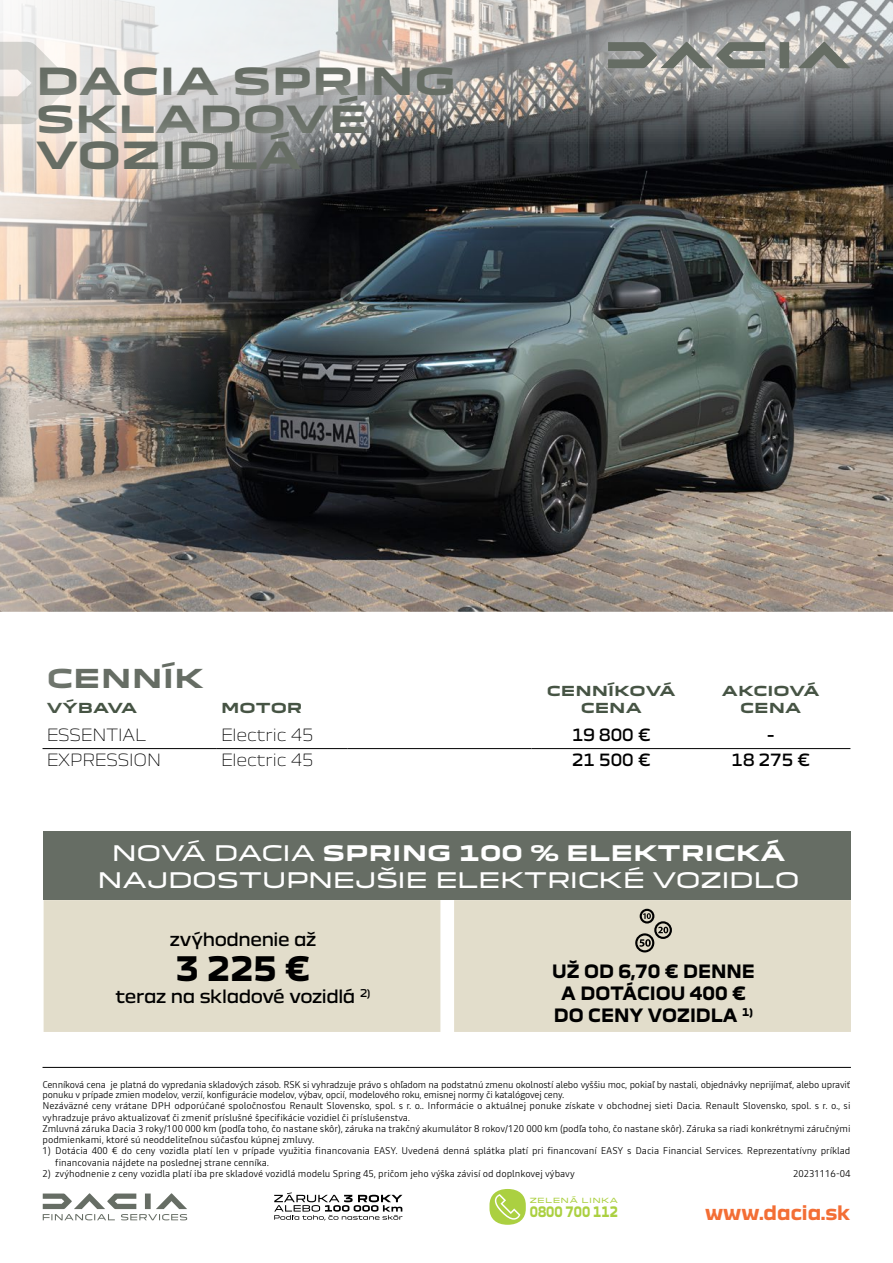
<style>
.page{position:relative;width:893px;height:1263px;background:#fff}
.page>*{position:absolute;margin:0;border:0;box-sizing:border-box;transform-origin:0 0}
.t1{font:700 36.6px/37px "Dacia Block Extended";color:#666d64}
.t2{font:700 33px "Dacia Block";color:#000}
.t3{font:700 25.5px "Dacia Block Extended";color:#666d64}
.t4{font:21px "Dacia Block Extended";letter-spacing:-.05em;color:#fff}
.t5{font:700 21px "Dacia Block Extended";color:#fff}
.t6{font:700 19.5px "Dacia Block";color:#f36e35}
.t7{font:700 18px/21.6px "Dacia Block";color:#000;text-align:center}
.t8{font:18px "Dacia Block";letter-spacing:-.025em;color:#000}
.t9{font:300 16.5px "Dacia Block";color:#000}
.t10{font:16.5px "Dacia Block";color:#000}
.t11{font:700 14.1px "Dacia Block";color:#abd041;scale:.83 1}
.t12{font:700 13.5px/16.2px "Dacia Block Extended";color:#465444;text-align:center}
.t13{font:300 9.75px/11.1px "Read";color:#000}
.t14{font:6.9px "Dacia Block Extended";letter-spacing:.055em;color:#abd041}
.s1{font-weight:700}
</style>
<div class="page">
<hr style="left:347px;top:748px;width:184px;height:1px;background:#000">
<hr style="left:531px;top:748px;width:160px;height:1px;background:#000">
<hr style="left:691px;top:748px;width:159px;height:1px;background:#000">
<hr style="left:43px;top:1067px;width:808px;height:1px;background:#000">
<svg style="left:43px;top:1193px;width:144px;height:27px"></svg>
<svg style="left:489px;top:1189px;width:37px;height:36px"></svg>
<svg style="left:274px;top:1192px;width:128px;height:28px"></svg>
<img style="left:492px;top:0;width:401px;height:612px">
<svg style="left:0;top:0;width:492px;height:888px"></svg>
<svg style="left:574px;top:7px;width:306px;height:96px;background:#969797"></svg>
<svg style="left:608px;top:42px;width:242px;height:26px;background:#91948e"></svg>
<svg style="left:0;top:42px;width:5px;height:82px"></svg>
<svg style="left:5px;top:31px;width:482px;height:100px"></svg>
<svg style="left:5px;top:62px;width:393px;height:106px"></svg>
<svg style="left:6px;top:99px;width:326px;height:105px;background:#b8b3ae"></svg>
<div style="left:44px;top:831px;width:807px;height:69px;background:#666d64"></div>
<div style="left:44px;top:900px;width:807px;height:132px;background:#e2ddcb"></div>
<svg style="left:635px;top:909px;width:37px;height:43px;background:#a8a496"></svg>
<h1 class="t1" style="left:36px;top:64px;width:422px">DACIA SPRING<br>SKLADOVÉ<br>VOZIDLÁ</h1>
<h3 class="t3" style="left:47px;top:664px;width:159px">CENNÍK</h3>
<h3 class="t12" style="left:547px;top:683px;width:130px">CENNÍKOVÁ<br>CENA</h3>
<h3 class="t12" style="left:722px;top:683px;width:99px">AKCIOVÁ</h3>
<h3 class="t12" style="left:47px;top:700px;width:92px">VÝBAVA</h3>
<h3 class="t12" style="left:221px;top:700px;width:83px">MOTOR</h3>
<h3 class="t12" style="left:740px;top:700px;width:63px">CENA</h3>
<h3 class="t9" style="left:47px;top:722px;width:101px">ESSENTIAL</h3>
<h3 class="t9" style="left:221px;top:722px;width:94px">ELECTRIC 45</h3>
<h3 class="t10" style="left:572px;top:722px;width:80px">19 800 €</h3>
<h3 class="t10" style="left:767px;top:722px;width:8px">-</h3>
<h3 class="t9" style="left:47px;top:747px;width:116px">EXPRESSION</h3>
<h3 class="t9" style="left:221px;top:747px;width:94px">ELECTRIC 45</h3>
<h3 class="t10" style="left:572px;top:747px;width:80px">21 500 €</h3>
<h3 class="t10" style="left:732px;top:747px;width:80px">18 275 €</h3>
<h3 class="t4" style="left:112px;top:837px;width:255px">N OVÁ DACIA <span class="s1">SPRING</span></h3>
<h3 class="t5" style="left:459px;top:842px;width:328px">100 % ELEKTRICKÁ</h3>
<h3 class="t4" style="left:97px;top:864px;width:25px">NA</h3>
<h3 class="t4" style="left:147px;top:864px;width:311px">JDOSTUPNEJŠIE ELEK</h3>
<h3 class="t4" style="left:524px;top:864px;width:63px">TRICK</h3>
<h3 class="t4" style="left:623px;top:864px;width:153px">É VOZIDLO</h3>
<h3 class="t8" style="left:170px;top:924px;width:148px">zvýhodnenie až</h3>
<h2 class="t2" style="left:176px;top:950px;width:136px">3 225 €</h2>
<h3 class="t8" style="left:115px;top:982px;width:257px">teraz na skladové vozidlá <sup>2)</sup></h3>
<h3 class="t7" style="left:552px;top:961px;width:204px">UŽ OD 6,70 € DENNE<br>A DOTÁCIOU 400 €<br>DO CENY VOZIDLA <sup>1)</sup></h3>
<p class="t13" style="left:43px;top:1079px;width:809px">Cenníková cena je platná do vypredania skladových zásob. RSK si vyhradzuje právo s ohľadom na podstatnú zmenu okolností alebo vyššiu moc, pokiaľ by nastali, objednávky neprijímať, alebo upraviť ponuku v prípade zmien modelov, verzií, konfigurácie modelov, výbav, opcií, modelového roku, emisnej normy či katalógovej ceny.<br>Nezáväzné ceny vrátane DPH odporúčané spoločnosťou Renault Slovensko, spol. s r. o.. Informácie o aktuálnej ponuke získate v obchodnej sieti Dacia. Renault Slovensko, spol. s r. o., si vyhradzuje právo aktualizovať či zmeniť príslušné špecifikácie vozidiel či príslušenstva.<br>Zmluvná záruka Dacia 3 roky/100 000 km (podľa toho, čo nastane skôr), záruka na trakčný akumulátor 8 rokov/120 000 km (podľa toho, čo nastane skôr). Záruka sa riadi konkrétnymi záručnými podmienkami, ktoré sú neoddeliteľnou súčasťou kúpnej zmluvy.</p>
<p class="t13" style="left:55px;top:1145px;width:797px;text-indent:-13px">1) Dotácia 400 € do ceny vozidla platí len v prípade využitia financovania EASY. Uvedená denná splátka platí pri financovaní EASY s Dacia Financial Services. Reprezentatívny príklad financovania nájdete na poslednej strane cenníka.</p>
<p class="t13" style="left:43px;top:1168px;width:534px">2) zvýhodnenie z ceny vozidla platí iba pre skladové vozidlá modelu Spring 45, pričom jeho výška závisí od doplnkovej výbavy</p>
<p class="t13" style="left:793px;top:1168px;width:59px">20231116-04</p>
<h3 class="t11" style="left:530px;top:1203px;width:108px">0800 700 112</h3>
<h3 class="t6" style="left:705px;top:1202px;width:147px">www.dacia.sk</h3>
<p class="t14" style="left:530px;top:1195px;width:90px">ZELENÁ LINKA</p>
</div>
